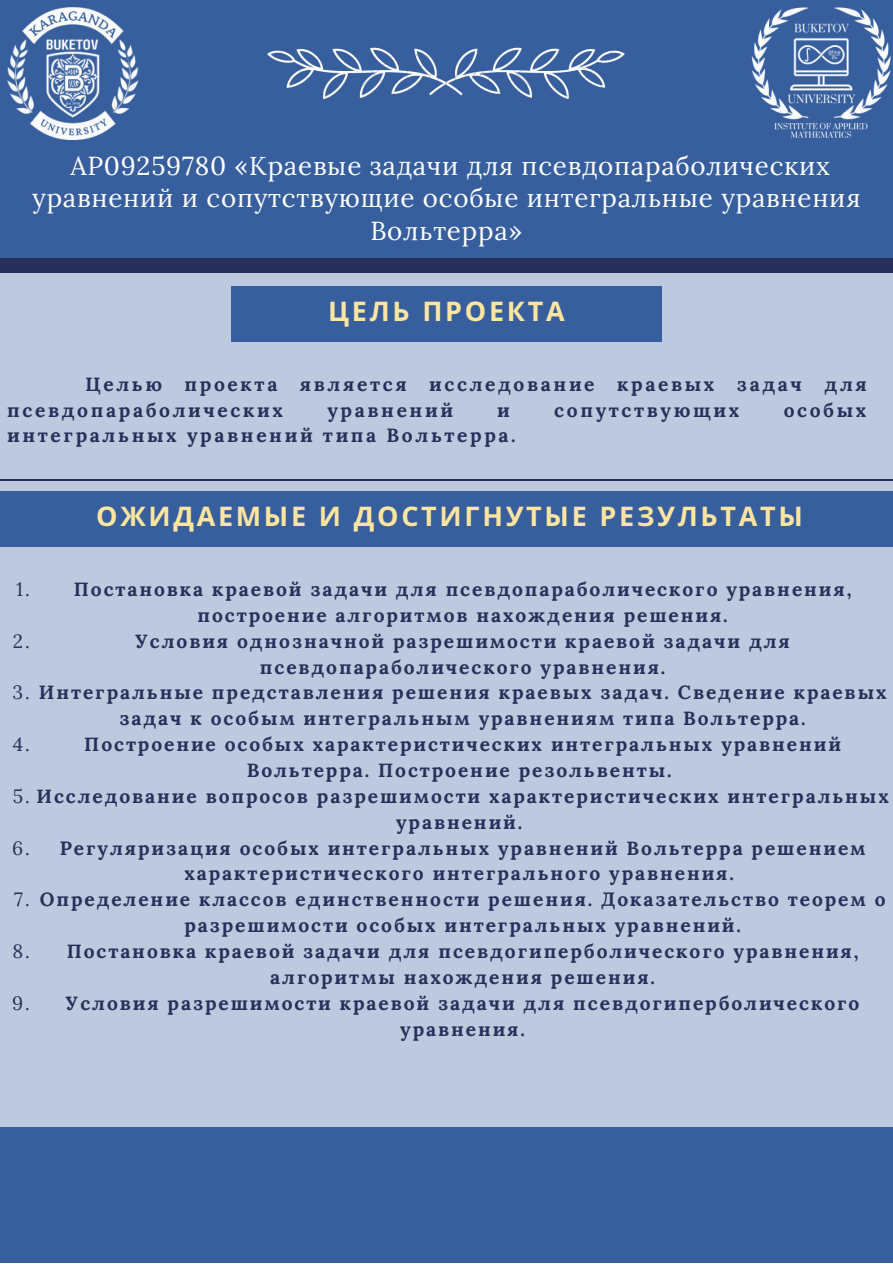
<style>
.page{position:relative;width:893px;height:1264px;background:#fff}
.page>*{position:absolute;margin:0;border:0;box-sizing:border-box;transform-origin:0 0}
.t1{font:700 27px "Noto Sans";letter-spacing:.1em;color:#ffe5a0}
.t2{font:25.95px/32.5px "Lora";letter-spacing:.03em;color:#fff;text-align:center}
.t3{font:700 19.2px/25.8px "Lora";letter-spacing:.1em;color:#27305a;text-align:center}
.t4{font:700 19.2px/25.8px "Lora";letter-spacing:.135em;color:#27305a}
.t5{font:19.2px "Lora";color:#27305a}
.s1{font-weight:400}
</style>
<div class="page">
<div style="left:0;top:0;width:892px;height:1262px;background:#375f9d"></div>
<div style="left:0;top:266px;width:892px;height:860px;background:#bcc9de"></div>
<hr style="left:0;top:479px;width:892px;height:1px;background:#27305a">
<div style="left:231px;top:286px;width:430px;height:56px;background:#375f9d"></div>
<div style="left:0;top:258px;width:892px;height:14px;background:#27305a"></div>
<div style="left:0;top:491px;width:892px;height:56px;background:#375f9d"></div>
<img style="left:7px;top:8px;width:132px;height:131px">
<img style="left:751px;top:7px;width:140px;height:131px">
<img style="left:268px;top:47px;width:356px;height:52px">
<h2 class="t2" style="left:32px;top:149px;width:829px">АР09259780 «Краевые задачи для псевдопараболических уравнений и сопутствующие особые интегральные уравнения<br>Вольтерра»</h2>
<h1 class="t1" style="left:328px;top:292px;width:238px">ЦЕЛЬ ПРОЕКТА</h1>
<p class="t4" style="left:7px;top:371px;width:861px;text-indent:78px">Целью проекта является исследование краевых задач для псевдопараболических</p>
<p class="t4" style="left:327px;top:396px;width:127px">уравнений</p>
<p class="t3" style="left:497px;top:396px;width:14px">и</p>
<p class="t4" style="left:554px;top:396px;width:186px">сопутствующих</p>
<p class="t3" style="left:783px;top:396px;width:84px">особых</p>
<p class="t4" style="left:7px;top:422px;width:510px">интегральных уравнений типа Вольтерра.</p>
<h1 class="t1" style="left:96px;top:497px;width:708px">ОЖИДАЕМЫЕ И ДОСТИГНУТЫЕ РЕЗУЛЬТАТЫ</h1>
<p class="t3" style="left:39px;top:576px;width:849px">Постановка краевой задачи для псевдопараболического уравнения, построение алгоритмов нахождения решения.<br>Условия однозначной разрешимости краевой задачи для псевдопараболического уравнения.<br>Интегральные представления решения краевых задач. Сведение краевых задач к особым интегральным уравнениям типа Вольтерра.<br>Построение особых характеристических интегральных уравнений Вольтерра. Построение резольвенты.</p>
<p class="t3" style="left:13px;top:783px;width:877px"><span class="s1">5.</span> Исследование вопросов разрешимости характеристических интегральных</p>
<p class="t3" style="left:396px;top:808px;width:127px">уравнений.</p>
<p class="t3" style="left:60px;top:834px;width:807px">Регуляризация особых интегральных уравнений Вольтерра решением</p>
<p class="t3" style="left:184px;top:860px;width:551px">характеристического интегрального уравнения.</p>
<p class="t3" style="left:40px;top:886px;width:847px">Определение классов единственности решения. Доказательство теорем о</p>
<p class="t3" style="left:184px;top:912px;width:558px">разрешимости особых интегральных уравнений.</p>
<p class="t3" style="left:67px;top:938px;width:793px">Постановка краевой задачи для псевдогиперболического уравнения,</p>
<p class="t3" style="left:270px;top:964px;width:386px">алгоритмы нахождения решения.</p>
<p class="t3" style="left:66px;top:989px;width:795px">Условия разрешимости краевой задачи для псевдогиперболического</p>
<p class="t3" style="left:400px;top:1015px;width:126px">уравнения.</p>
<p class="t5" style="left:16px;top:576px;width:15px">1.</p>
<p class="t5" style="left:13px;top:628px;width:18px">2.</p>
<p class="t5" style="left:12px;top:680px;width:19px">3.</p>
<p class="t5" style="left:13px;top:731px;width:19px">4.</p>
<p class="t5" style="left:12px;top:835px;width:19px">6.</p>
<p class="t5" style="left:14px;top:887px;width:17px">7.</p>
<p class="t5" style="left:12px;top:938px;width:19px">8.</p>
<p class="t5" style="left:12px;top:990px;width:19px">9.</p>
</div>
